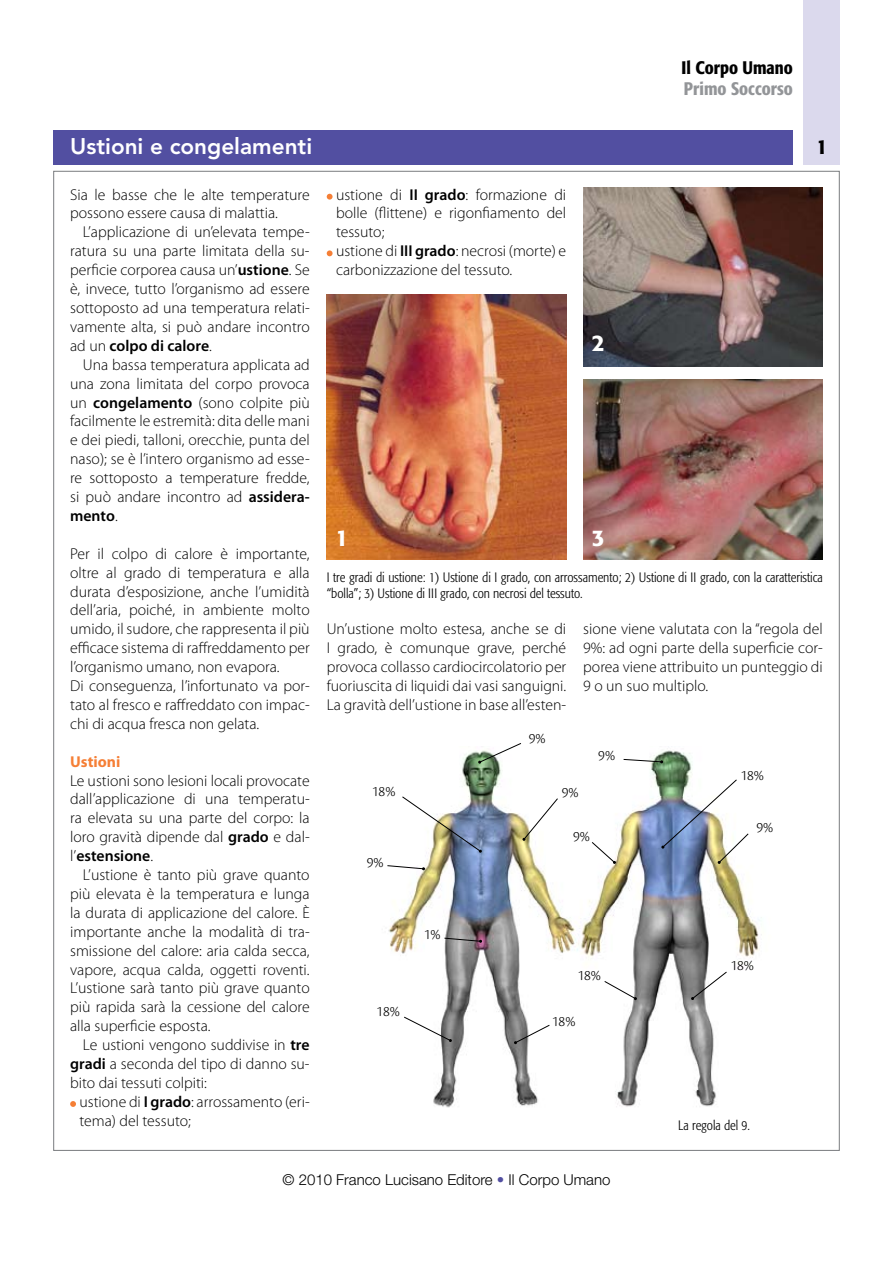
<style>
.page{position:relative;width:893px;height:1263px;background:#fff}
.page>*{position:absolute;margin:0;border:0;box-sizing:border-box;transform-origin:0 0}
.t1{font:800 22.5px "Avenir LT Std";color:#fff}
.t2{font:500 22.5px "Formata";color:#fff}
.t3{font:500 condensed 21px "Formata";color:#000}
.t4{font:500 condensed 18px "Formata";color:#939598}
.t5{font:500 condensed 18px "Formata";color:#000}
.t6{font:300 15.75px/18.9px "Myriad Pro";color:#000;text-align:justify}
.t7{font:700 15.75px "Myriad Pro";color:#f57f36}
.t8{font:300 15px "Helvetica Neue LT Std";color:#000}
.t9{font:15px "Cronos Pro Lt Capt";color:#000}
.t10{font:300 condensed 13.5px/16.2px "Formata";color:#000}
.s1{font-weight:600}
.s2{color:#524fa1}
</style>
<div class="page">
<div style="left:53px;top:130px;width:740px;height:34px;background:#524fa1"></div>
<div style="left:804px;top:0;width:36px;height:164px;background:#dbd9ed"></div>
<svg style="left:70px;top:1101px;width:6px;height:6px"></svg>
<svg style="left:327px;top:194px;width:6px;height:6px"></svg>
<svg style="left:327px;top:250px;width:6px;height:6px"></svg>
<img style="left:388px;top:750px;width:374px;height:358px">
<svg style="left:403px;top:1016px;width:49px;height:26px"></svg>
<svg style="left:514px;top:1024px;width:36px;height:20px"></svg>
<svg style="left:604px;top:980px;width:33px;height:20px"></svg>
<svg style="left:691px;top:971px;width:37px;height:29px"></svg>
<svg style="left:591px;top:841px;width:25px;height:23px"></svg>
<img style="left:661px;top:779px;width:88px;height:85px">
<svg style="left:623px;top:759px;width:40px;height:4px"></svg>
<svg style="left:478px;top:743px;width:44px;height:21px"></svg>
<img style="left:401px;top:796px;width:81px;height:57px">
<svg style="left:522px;top:798px;width:37px;height:43px"></svg>
<svg style="left:387px;top:865px;width:38px;height:5px"></svg>
<img style="left:327px;top:295px;width:239px;height:264px">
<img style="left:583px;top:188px;width:240px;height:178px">
<img style="left:583px;top:380px;width:240px;height:179px">
<svg style="left:444px;top:937px;width:38px;height:6px"></svg>
<p class="t5" style="left:681px;top:57px;width:113px">Il Corpo Umano</p>
<p class="t4" style="left:684px;top:78px;width:111px">Primo Soccorso</p>
<h1 class="t1" style="left:70px;top:133px;width:244px">Ustioni e congelamenti</h1>
<p class="t6" style="left:70px;top:185px;width:241px">Sia le basse che le alte temperature possono essere causa di malattia.</p>
<p class="t6" style="left:70px;top:223px;width:241px;text-indent:13px">L’applicazione di un’elevata tempe&shy;ratura su una parte limitata della su&shy;perficie corporea causa un’<span class="s1">ustione</span>. Se è, invece, tutto l’organismo ad essere sottoposto ad una temperatura relati&shy;vamente alta, si può andare incontro ad un <span class="s1">colpo di calore</span>.</p>
<p class="t6" style="left:70px;top:355px;width:241px;text-indent:13px">Una bassa temperatura applicata ad una zona limitata del corpo provoca un <span class="s1">congelamento</span> (sono colpite più facilmente le estremità: dita delle mani e dei piedi, talloni, orecchie, punta del naso); se è l’intero organismo ad esse&shy;re sottoposto a temperature fredde, si può andare incontro ad <span class="s1">assidera&shy;mento</span>.</p>
<p class="t6" style="left:70px;top:544px;width:241px;text-align:left">Per il colpo di calore è importante, oltre al grado di temperatura e alla durata d’esposizione, anche l’umidità dell’aria, poiché, in ambiente molto umido, il sudore, che rappresenta il più efficace sistema di raffreddamento per l’organismo umano, non evapora.<br>Di conseguenza, l’infortunato va por&shy;tato al fresco e raffreddato con impac&shy;chi di acqua fresca non gelata.</p>
<p class="t7" style="left:70px;top:752px;width:52px">Ustioni</p>
<p class="t6" style="left:70px;top:771px;width:241px">Le ustioni sono lesioni locali provocate dall’applicazione di una temperatu&shy;ra elevata su una parte del corpo: la loro gravità dipende dal <span class="s1">grado</span> e dal&shy;l’<span class="s1">estensione</span>.</p>
<p class="t6" style="left:70px;top:866px;width:241px;text-indent:13px">L’ustione è tanto più grave quanto più elevata è la temperatura e lunga la durata di applicazione del calore. È importante anche la modalità di tra&shy;smissione del calore: aria calda secca, vapore, acqua calda, oggetti roventi.<br>L’ustione sarà tanto più grave quanto più rapida sarà la cessione del calore alla superficie esposta.</p>
<p class="t6" style="left:83px;top:1036px;width:228px">Le ustioni vengono suddivise in <span class="s1">tre</span></p>
<p class="t6" style="left:70px;top:1055px;width:241px"><span class="s1">gradi</span> a seconda del tipo di danno su-</p>
<p class="t6" style="left:70px;top:1073px;width:138px">bito dai tessuti colpiti:</p>
<p class="t6" style="left:79px;top:1092px;width:232px">ustione di <span class="s1">I grado</span>: arrossamento (eri-</p>
<p class="t6" style="left:79px;top:1111px;width:113px">tema) del tessuto;</p>
<p class="t6" style="left:336px;top:185px;width:232px;text-align:left">ustione di <span class="s1">II grado</span>: formazione di bolle (flittene) e rigonfiamento del tessuto;<br>ustione di <span class="s1">III grado</span>: necrosi (morte) e carbonizzazione del tessuto.</p>
<h1 class="t2" style="left:592px;top:330px;width:15px">2</h1>
<h1 class="t2" style="left:335px;top:524px;width:15px">1</h1>
<h1 class="t2" style="left:592px;top:524px;width:15px">3</h1>
<h2 class="t3" style="left:817px;top:133px;width:12px">1</h2>
<p class="t10" style="left:327px;top:569px;width:498px">I tre gradi di ustione: 1) Ustione di I grado, con arrossamento; 2) Ustione di II grado, con la caratteristica “bolla”; 3) Ustione di III grado, con necrosi del tessuto.</p>
<p class="t6" style="left:583px;top:620px;width:241px">sione viene valutata con la “regola del 9%: ad ogni parte della superficie cor&shy;porea viene attribuito un punteggio di 9 o un suo multiplo.</p>
<p class="t6" style="left:327px;top:620px;width:241px">Un’ustione molto estesa, anche se di I grado, è comunque grave, perché provoca collasso cardiocircolatorio per fuoriuscita di liquidi dai vasi sanguigni.<br>La gravità dell’ustione in base all’esten-</p>
<p class="t9" style="left:372px;top:783px;width:25px">18%</p>
<p class="t9" style="left:367px;top:853px;width:18px">9%</p>
<p class="t9" style="left:424px;top:926px;width:18px">1%</p>
<p class="t9" style="left:376px;top:1002px;width:25px">18%</p>
<p class="t9" style="left:529px;top:730px;width:18px">9%</p>
<p class="t9" style="left:562px;top:783px;width:18px">9%</p>
<p class="t9" style="left:598px;top:747px;width:18px">9%</p>
<p class="t9" style="left:573px;top:828px;width:18px">9%</p>
<p class="t9" style="left:577px;top:967px;width:25px">18%</p>
<p class="t9" style="left:552px;top:1013px;width:25px">18%</p>
<p class="t9" style="left:740px;top:766px;width:25px">18%</p>
<p class="t9" style="left:756px;top:819px;width:18px">9%</p>
<p class="t9" style="left:730px;top:957px;width:25px">18%</p>
<p class="t10" style="left:678px;top:1117px;width:73px">La regola del 9.</p>
<p class="t8" style="left:282px;top:1170px;width:329px">© 2010 Franco Lucisano Editore <span class="s2">•</span> Il Corpo Umano</p>
</div>
